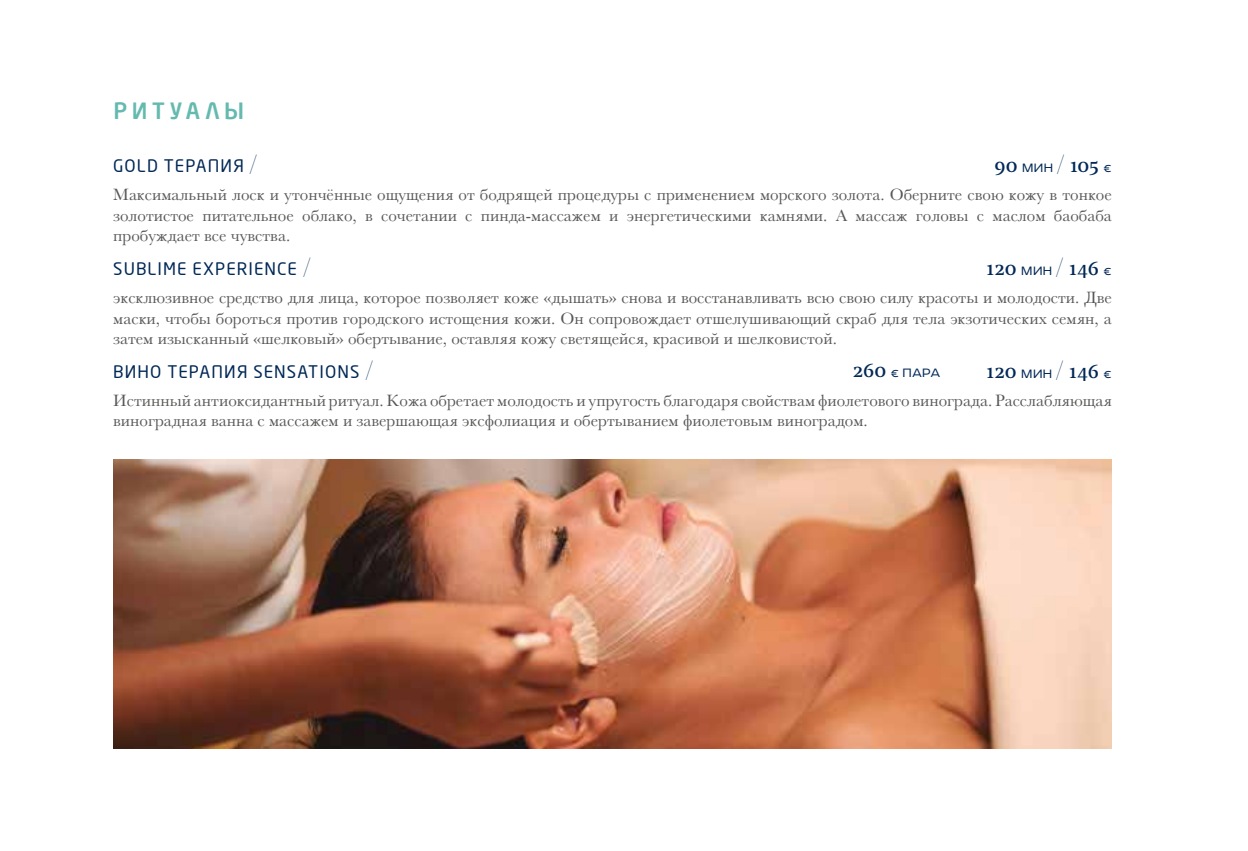
<style>
.page{position:relative;width:1248px;height:851px;background:#fff}
.page>*{position:absolute;margin:0;border:0;box-sizing:border-box;transform-origin:0 0}
.t1{font:500 22px "Neo Sans Cyr";letter-spacing:.21em;color:#65baaf}
.t2{font:20px "Noe Text";letter-spacing:.005em;color:#002856}
.t3{font:17px/20.4px "Baskerville";color:#575756;text-align:justify}
.t4{font:17px "Neo Sans Cyr";letter-spacing:.065em;color:#002856}
.t5{font:300 14px "Echoes Sans";color:#002856}
.s1{font-family:"Noe Display";font-size:22px}
.s2{font-family:"Echoes Sans";font-weight:300;font-size:14px}
.s3{font-family:"Noe Text";font-weight:400;font-size:20px}
</style>
<div class="page">
<img style="left:113px;top:459px;width:998px;height:289px">
<p class="t1" style="left:113px;top:98px;width:132px">РИТУАЛЫ</p>
<p class="t4" style="left:113px;top:156px;width:146px">GOLD ТЕРАПИЯ <span class="s1">/</span></p>
<p class="t2" style="left:994px;top:150px;width:119px">90 <span class="s2">МИН</span> <span class="s1">/</span> 105 <span class="s2">€</span></p>
<p class="t3" style="left:113px;top:185px;width:1000px">Максимальный лоск и утончённые ощущения от бодрящей процедуры с применением морского золота. Оберните свою кожу в тонкое золотистое питательное облако, в сочетании с пинда-массажем и энергетическими камнями. А массаж головы с маслом баобаба пробуждает все чувства.</p>
<p class="t4" style="left:113px;top:258px;width:199px">SUBLIME EXPERIENCE <span class="s1">/</span></p>
<p class="t2" style="left:985px;top:253px;width:128px">120 <span class="s2">МИН</span> <span class="s1">/</span> 146 <span class="s2">€</span></p>
<p class="t3" style="left:113px;top:288px;width:1000px">эксклюзивное средство для лица, которое позволяет коже «дышать» снова и восстанавливать всю свою силу красоты и молодости. Две маски, чтобы бороться против городского истощения кожи. Он сопровождает отшелушивающий скраб для тела экзотических семян, а затем изысканный «шелковый» обертывание, оставляя кожу светящейся, красивой и шелковистой.</p>
<p class="t4" style="left:113px;top:361px;width:262px">ВИНО ТЕРАПИЯ SENSATIONS <span class="s1">/</span></p>
<p class="t5" style="left:852px;top:365px;width:89px"><span class="s3">260</span> € ПАРА</p>
<p class="t2" style="left:985px;top:356px;width:128px">120 <span class="s2">МИН</span> <span class="s1">/</span> 146 <span class="s2">€</span></p>
<p class="t3" style="left:113px;top:390px;width:1000px">Истинный антиоксидантный ритуал. Кожа обретает молодость и упругость благодаря свойствам фиолетового винограда. Расслабляющая виноградная ванна с массажем и завершающая эксфолиация и обертыванием фиолетовым виноградом.</p>
</div>
